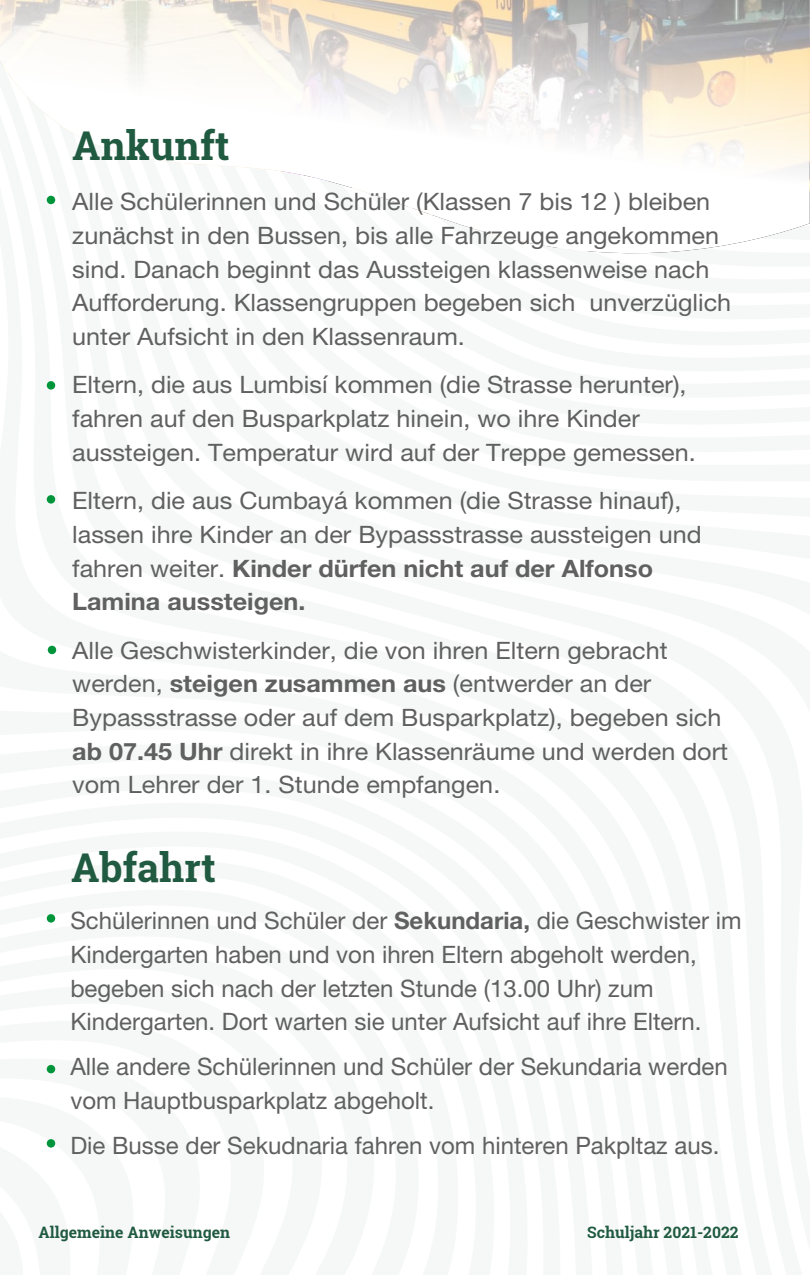
<style>
.page{position:relative;width:810px;height:1275px;background:#fff}
.page>*{position:absolute;margin:0;border:0;box-sizing:border-box;transform-origin:0 0}
.t1{font:700 39.67px "Roboto Slab";color:#205a41}
.t2{font:24px/33.6px "Helvetica Neue LT Std";color:#606060;scale:1.05 1}
.t3{font:24px/33.6px "Helvetica Neue LT Std";color:#606060}
.t4{font:700 15.75px "Roboto Slab";color:#205a41}
.s1{font-weight:700}
.s2{font-style:inherit}
</style>
<div class="page">
<svg style="left:0;top:0;width:810px;height:254px"></svg>
<div style="left:47px;top:196px;width:8px;height:8px;background:#00953b;border-radius:50%"></div>
<div style="left:47px;top:381px;width:8px;height:9px;background:#00953b;border-radius:50%"></div>
<div style="left:47px;top:914px;width:8px;height:9px;background:#00953b;border-radius:50%"></div>
<div style="left:47px;top:495px;width:8px;height:9px;background:#00953b;border-radius:50%"></div>
<div style="left:47px;top:1065px;width:8px;height:8px;background:#00953b;border-radius:50%"></div>
<div style="left:48px;top:646px;width:8px;height:8px;background:#00953b;border-radius:50%"></div>
<div style="left:47px;top:1139px;width:8px;height:9px;background:#00953b;border-radius:50%"></div>
<h1 class="t1" style="left:72px;top:118px;width:159px">Ankunft</h1>
<p class="t2" style="left:72px;top:185px;width:629px">Alle Schülerinnen und Schüler (Klassen 7 bis 12 ) bleiben zunächst in den Bussen, bis alle Fahrzeuge angekommen sind. Danach beginnt das Aussteigen klassenweise nach Aufforderung. Klassengruppen begeben sich unverzüglich unter Aufsicht in den Klassenraum.</p>
<p class="t2" style="left:72px;top:368px;width:595px">Eltern, die aus Lumbisí kommen (die Strasse herunter), fahren auf den Busparkplatz hinein, wo ihre Kinder aussteigen. Temperatur wird auf der Treppe gemessen.</p>
<p class="t2" style="left:72px;top:484px;width:601px">Eltern, die aus Cumbayá kommen (die Strasse hinauf), lassen ihre Kinder an der Bypassstrasse aussteigen und fahren weiter. <span class="s1">Kinder dürfen nicht auf der Alfonso Lamina aussteigen.</span></p>
<p class="t2" style="left:72px;top:633px;width:626px">Alle Geschwisterkinder, die von ihren Eltern gebracht werden, <span class="s1">steigen zusammen aus</span> (entwerder an der Bypassstrasse oder auf dem Busparkplatz), begeben sich <span class="s1">ab 07.45 Uhr</span> direkt in ihre Klassenräume und werden dort vom Lehrer der 1. Stunde empfangen.</p>
<h1 class="t1" style="left:71px;top:841px;width:146px">Abfahrt</h1>
<p class="t3" style="left:70px;top:904px;width:673px">Schülerinnen und Schüler der <span class="s1">Sekundaria,</span> die Geschwister im Kindergarten haben und von ihren Eltern abgeholt werden, begeben sich nach der letzten Stunde (13.00 Uhr) zum Kindergarten. Dort warten sie unter Aufsicht auf ihre Eltern.</p>
<p class="t3" style="left:70px;top:1049px;width:659px">Alle andere Schülerinnen und Schüler der Sekundaria werden vom Hauptbusparkplatz abgeholt.</p>
<p class="t3" style="left:70px;top:1128px;width:651px">Die Busse der Sekudnaria fahren vom hinteren Pakpltaz aus.</p>
<p class="t4" style="left:38px;top:1221px;width:193px">Allgemeine Anweisungen</p>
<p class="t4" style="left:587px;top:1221px;width:153px">Schuljahr <span class="s2">2021-2022</span></p>
</div>
